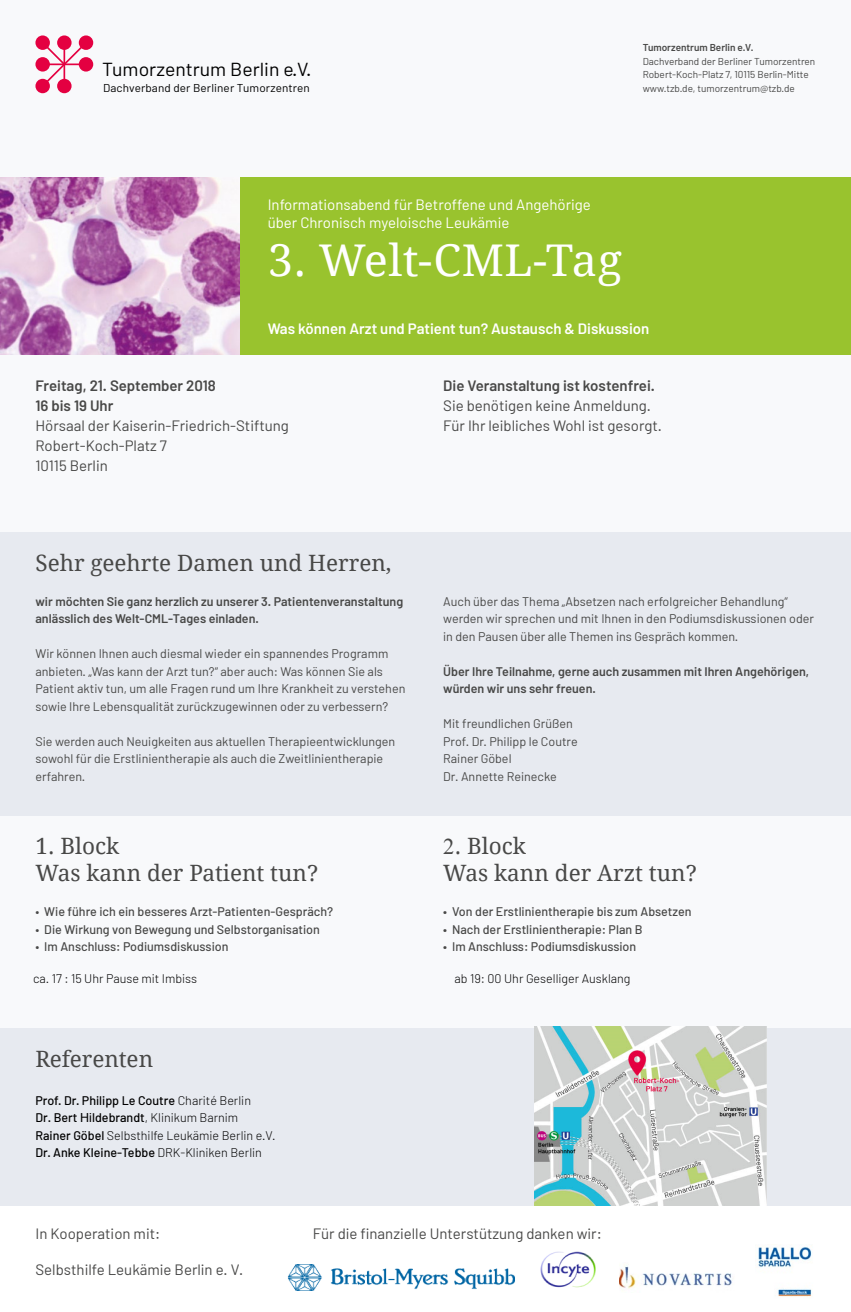
<style>
.page{position:relative;width:851px;height:1312px;background:#fff}
.page>*{position:absolute;margin:0;border:0;box-sizing:border-box;transform-origin:0 0}
.t1{font:43.75px "Droid Serif";letter-spacing:.01em;color:#fff}
.t2{font:22.5px/27px "Droid Serif";color:#484847}
.t3{font:18.88px "Barlow";color:#000}
.t4{font:15px/20px "Barlow";color:#484847}
.t5{font:15px/17.5px "Barlow";color:#fff}
.t6{font:600 15px/20px "Barlow";color:#484847}
.t7{font:600 15px "Barlow";color:#fff}
.t8{font:12.5px/17.5px "Barlow";color:#484847}
.t9{font:500 12.5px "Barlow";color:#484847}
.t10{font:300 12.5px/17.5px "Barlow";color:#000}
.t11{font:600 12.5px/17.5px "Barlow";color:#484847}
.t12{font:11.38px "Barlow";letter-spacing:.01em;color:#000}
.t13{font:10px/13.8px "Barlow";color:#484847}
.t14{font:600 10px "Barlow";color:#484847}
.s1{font-weight:400}
.s2{font-weight:500}
.s3{font-family:"Arial";font-weight:400}
.s4{font-family:"Times New Roman"}
</style>
<div class="page">
<div style="left:0;top:0;width:850px;height:1205px;background:#f8f9fb"></div>
<div style="left:239px;top:177px;width:611px;height:177px;background:#99c32e"></div>
<div style="left:0;top:1028px;width:850px;height:177px;background:#e7eaf0"></div>
<div style="left:0;top:531px;width:850px;height:284px;background:#e7eaf0"></div>
<div style="left:35px;top:35px;width:15px;height:15px;background:#e40041;border-radius:50%"></div>
<div style="left:35px;top:79px;width:15px;height:14px;background:#e40041;border-radius:50%"></div>
<div style="left:35px;top:57px;width:15px;height:15px;background:#e40041;border-radius:50%"></div>
<div style="left:57px;top:35px;width:15px;height:15px;background:#e40041;border-radius:50%"></div>
<div style="left:57px;top:79px;width:15px;height:14px;background:#e40041;border-radius:50%"></div>
<div style="left:79px;top:35px;width:14px;height:15px;background:#e40041;border-radius:50%"></div>
<div style="left:79px;top:57px;width:14px;height:15px;background:#e40041;border-radius:50%"></div>
<svg style="left:42px;top:42px;width:45px;height:45px"></svg>
<img style="left:0;top:177px;width:239px;height:177px">
<img style="left:619px;top:1265px;width:114px;height:24px">
<img style="left:540px;top:1251px;width:56px;height:37px">
<img style="left:758px;top:1247px;width:54px;height:50px">
<img style="left:534px;top:1026px;width:232px;height:179px">
<img style="left:288px;top:1264px;width:227px;height:25px">
<h3 class="t3" style="left:102px;top:58px;width:211px">Tumorzentrum Berlin e.V.</h3>
<p class="t12" style="left:103px;top:81px;width:208px">Dachverband der Berliner Tumorzentren</p>
<p class="t14" style="left:642px;top:41px;width:112px">Tumorzentrum Berlin e.V.</p>
<p class="t13" style="left:642px;top:54px;width:174px">Dachverband der Berliner Tumorzentren<br>Robert-Koch-Platz 7, 10115 Berlin-Mitte www.tzb.de, tumorzentrum@tzb.de</p>
<p class="t5" style="left:268px;top:195px;width:325px">Informationsabend für Betroffene und Angehörige über Chronisch myeloische Leukämie</p>
<h1 class="t1" style="left:268px;top:233px;width:356px">3. Welt-CML-Tag</h1>
<p class="t7" style="left:268px;top:319px;width:383px">Was können Arzt und Patient tun? Austausch &amp; Diskussion</p>
<p class="t6" style="left:35px;top:375px;width:182px">Freitag, 21. September 2018<br>16 bis 19 Uhr</p>
<p class="t4" style="left:35px;top:415px;width:255px">Hörsaal der Kaiserin-Friedrich-Stiftung<br>Robert-Koch-Platz 7<br>10115 Berlin</p>
<h2 class="t2" style="left:35px;top:549px;width:357px">Sehr geehrte Damen und Herren,</h2>
<p class="t11" style="left:35px;top:592px;width:369px">wir möchten Sie ganz herzlich zu unserer 3. Patientenveranstaltung anlässlich des Welt-CML-Tages einladen.</p>
<p class="t8" style="left:35px;top:644px;width:371px">Wir können Ihnen auch diesmal wieder ein spannendes Programm anbieten. „Was kann der Arzt tun?“ aber auch: Was können Sie als Patient aktiv tun, um alle Fragen rund um Ihre Krankheit zu verstehen sowie Ihre Lebensqualität zurückzugewinnen oder zu verbessern?</p>
<p class="t8" style="left:35px;top:732px;width:361px">Sie werden auch Neuigkeiten aus aktuellen Therapieentwicklungen sowohl für die Erstlinientherapie als auch die Zweitlinientherapie erfahren.</p>
<h2 class="t2" style="left:35px;top:832px;width:284px">1. Block<br>Was kann der Patient tun?</h2>
<p class="t9" style="left:35px;top:903px;width:299px"><span class="s1">•</span> Wie führe ich ein besseres Arzt-Patienten-Gespräch?</p>
<p class="t9" style="left:35px;top:921px;width:286px"><span class="s1">•</span> Die Wirkung von Bewegung und Selbstorganisation</p>
<p class="t9" style="left:35px;top:938px;width:194px"><span class="s1">•</span> Im Anschluss: Podiumsdiskussion</p>
<p class="t10" style="left:33px;top:969px;width:165px">ca. 17 : 15 Uhr Pause mit Imbiss</p>
<h2 class="t2" style="left:35px;top:1045px;width:119px">Referenten</h2>
<p class="t10" style="left:35px;top:1090px;width:241px"><span class="s2">Prof. Dr. Philipp Le Coutre</span> Charité Berlin<br><span class="s2">Dr. Bert</span> <span class="s3">Hi</span><span class="s2">ldebrandt</span>, Klinikum Barnim <span class="s2">Rainer Göbel</span> Selbsthilfe Leukämie Berlin e.V.<br><span class="s2">Dr. Anke Kleine-Tebbe</span> DRK-Kliniken Berlin</p>
<p class="t6" style="left:443px;top:375px;width:213px">Die Veranstaltung ist kostenfrei.</p>
<p class="t4" style="left:443px;top:395px;width:220px">Sie benötigen keine Anmeldung.<br>Für Ihr leibliches Wohl ist gesorgt.</p>
<p class="t8" style="left:443px;top:592px;width:372px">Auch über das Thema „Absetzen nach erfolgreicher Behandlung“ werden wir sprechen und mit Ihnen in den Podiumsdiskussionen oder in den Pausen über alle Themen ins Gespräch kommen.</p>
<p class="t11" style="left:443px;top:662px;width:367px">Über Ihre Teilnahme, gerne auch zusammen mit Ihren Angehörigen, würden wir uns sehr freuen.</p>
<p class="t8" style="left:443px;top:714px;width:136px">Mit freundlichen Grüßen<br>Prof. Dr. Philipp le Coutre<br>Rainer Göbel<br>Dr. Annette Reinecke</p>
<h2 class="t2" style="left:443px;top:832px;width:255px"><span class="s4">2</span>. Block<br>Was kann der Arzt tun?</h2>
<p class="t9" style="left:443px;top:903px;width:250px">• Von der Erstlinientherapie bis zum Absetzen</p>
<p class="t9" style="left:443px;top:921px;width:201px">• Nach der Erstlinientherapie: Plan B</p>
<p class="t9" style="left:443px;top:938px;width:194px">• Im Anschluss: Podiumsdiskussion</p>
<p class="t10" style="left:454px;top:969px;width:177px">ab 19: 00 Uhr Geselliger Ausklang</p>
<p class="t4" style="left:35px;top:1223px;width:126px">In Kooperation mit:</p>
<p class="t4" style="left:35px;top:1259px;width:209px">Selbsthilfe Leukämie Berlin e. V.</p>
<p class="t4" style="left:313px;top:1222px;width:290px">Für die finanzielle Unterstützung danken wir:</p>
</div>
